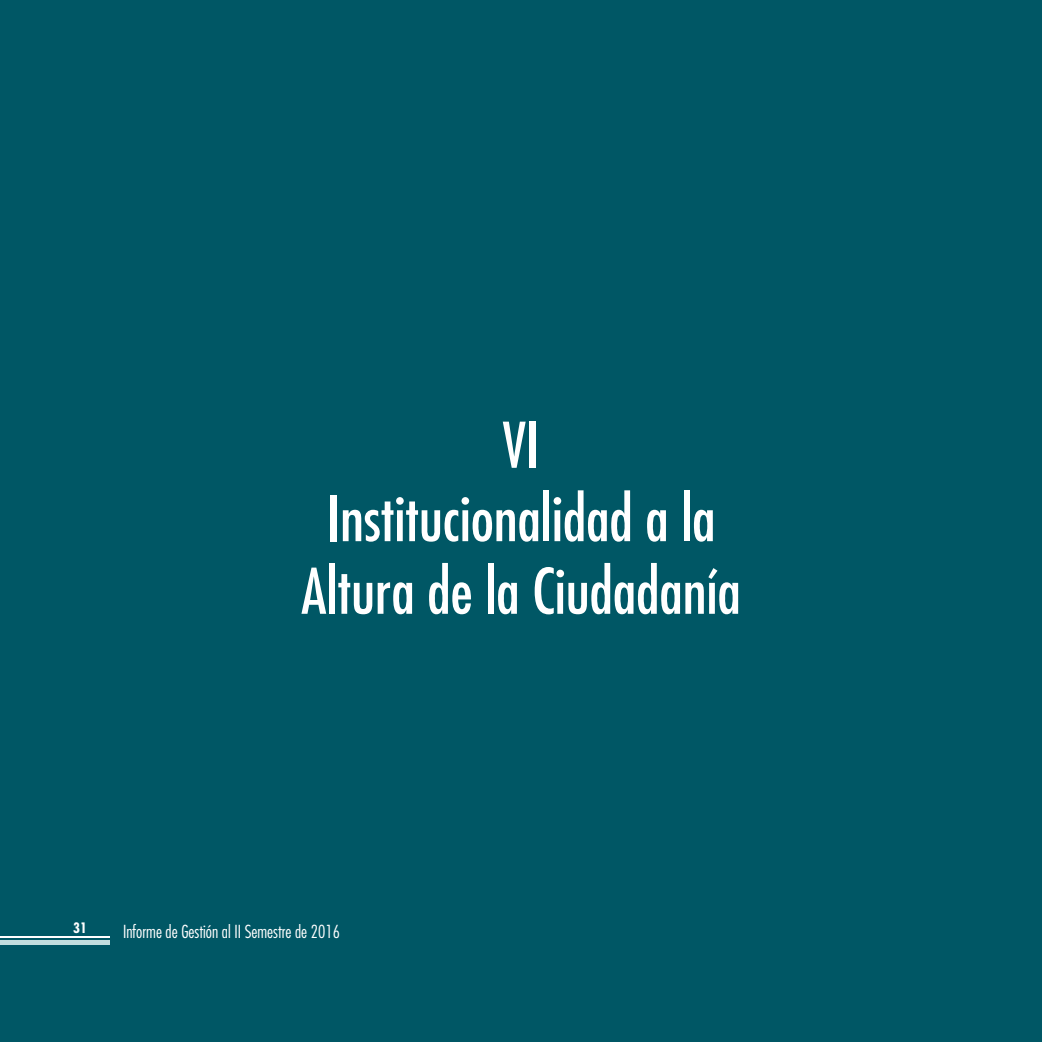
<style>
.page{position:relative;width:1042px;height:1042px;background:#005765}
.page>*{position:absolute;margin:0;border:0;box-sizing:border-box;transform-origin:0 0}
.t1{font:condensed 61.25px/72.6px "Futura Std";color:#fff;text-align:center}
.t2{font:300 condensed 17.5px "Futura Std";color:#fff}
.t3{font:700 condensed 14px "Futura Std";color:#fff}
</style>
<div class="page">
<hr style="left:0;top:940px;width:110px;height:4px;background:#c2dedf">
<hr style="left:0;top:936px;width:110px;height:1px;background:#fff">
<p class="t1" style="left:502px;top:411px;width:39px">VI</p>
<p class="t1" style="left:301px;top:485px;width:441px">Institucionalidad a la<br>Altura de la Ciudadanía</p>
<p class="t3" style="left:73px;top:921px;width:15px">31</p>
<p class="t2" style="left:123px;top:923px;width:218px">Informe de Gestión al II Semestre de 2016</p>
</div>
